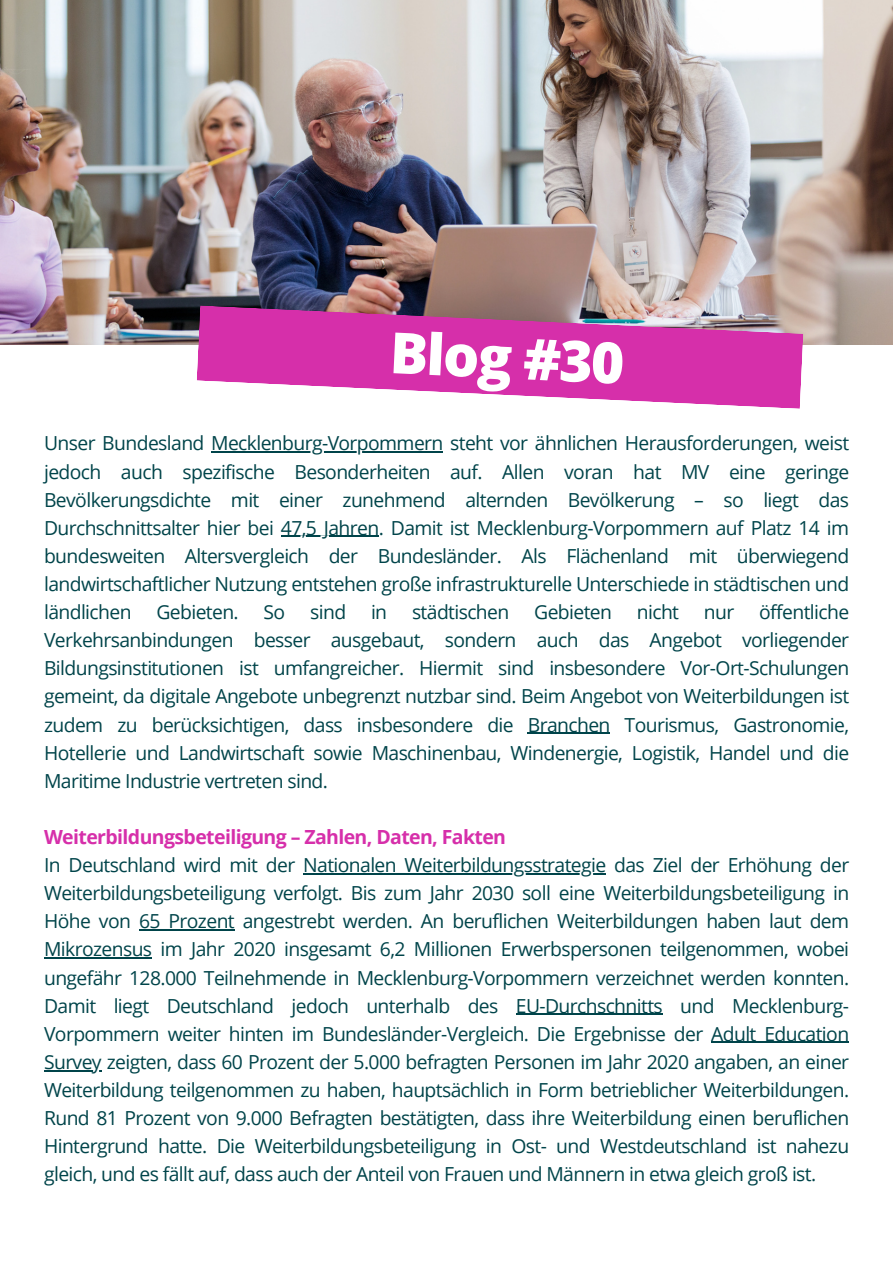
<style>
.page{position:relative;width:893px;height:1264px;background:#fff}
.page>*{position:absolute;margin:0;border:0;box-sizing:border-box;transform-origin:0 0}
.t1{font:800 57px "Open Sans";color:#fff}
.t2{font:700 19.5px "Open Sans";letter-spacing:-.03em;color:#d62faa}
.t3{font:19.35px/28px "Open Sans";letter-spacing:-.03em;color:#00444a;text-align:justify}
</style>
<div class="page">
<img style="left:0;top:0;width:892px;height:344px">
<svg style="left:196px;top:305px;width:607px;height:104px;fill:#d62faa"></svg>
<hr style="left:211px;top:451px;width:232px;height:1px;background:#00444a">
<hr style="left:281px;top:536px;width:97px;height:1px;background:#00444a">
<hr style="left:528px;top:732px;width:82px;height:1px;background:#00444a">
<hr style="left:303px;top:873px;width:302px;height:1px;background:#00444a">
<hr style="left:139px;top:929px;width:95px;height:1px;background:#00444a">
<hr style="left:44px;top:957px;width:108px;height:1px;background:#00444a">
<hr style="left:516px;top:1013px;width:146px;height:1px;background:#00444a">
<hr style="left:711px;top:1041px;width:137px;height:2px;background:#00444a">
<hr style="left:44px;top:1070px;width:57px;height:1px;background:#00444a">
<p class="t1" style="left:392px;top:312px;width:236px;rotate:3deg">Blog #30</p>
<p class="t3" style="left:44px;top:429px;width:806px">Unser Bundesland Mecklenburg-Vorpommern steht vor ähnlichen Herausforderungen, weist jedoch auch spezifische Besonderheiten auf. Allen voran hat MV eine geringe Bevölkerungsdichte mit einer zunehmend alternden Bevölkerung – so liegt das Durchschnittsalter hier bei 47,5 Jahren. Damit ist Mecklenburg-Vorpommern auf Platz 14 im bundesweiten Altersvergleich der Bundesländer. Als Flächenland mit überwiegend landwirtschaftlicher Nutzung entstehen große infrastrukturelle Unterschiede in städtischen und ländlichen</p>
<p class="t3" style="left:44px;top:597px;width:806px;text-indent:715px">öffentliche Verkehrsanbindungen besser ausgebaut, sondern auch das Angebot vorliegender Bildungsinstitutionen ist umfangreicher. Hiermit sind insbesondere Vor-Ort-Schulungen gemeint, da digitale Angebote unbegrenzt nutzbar sind. Beim Angebot von Weiterbildungen ist zudem zu berücksichtigen, dass insbesondere die Branchen Tourismus, Gastronomie, Hotellerie und Landwirtschaft sowie Maschinenbau, Windenergie, Logistik, Handel und die Maritime Industrie vertreten sind.</p>
<p class="t3" style="left:156px;top:597px;width:84px">Gebieten.</p>
<p class="t3" style="left:263px;top:597px;width:23px">So</p>
<p class="t3" style="left:310px;top:597px;width:37px">sind</p>
<p class="t3" style="left:371px;top:597px;width:18px">in</p>
<p class="t3" style="left:412px;top:597px;width:99px">städtischen</p>
<p class="t3" style="left:534px;top:597px;width:79px">Gebieten</p>
<p class="t3" style="left:636px;top:597px;width:44px">nicht</p>
<p class="t3" style="left:704px;top:597px;width:32px">nur</p>
<p class="t2" style="left:44px;top:823px;width:463px">Weiterbildungsbeteiligung – Zahlen, Daten, Fakten</p>
<p class="t3" style="left:44px;top:850px;width:806px">In Deutschland wird mit der Nationalen Weiterbildungsstrategie das Ziel der Erhöhung der Weiterbildungsbeteiligung verfolgt. Bis zum Jahr 2030 soll eine Weiterbildungsbeteiligung in Höhe von 65 Prozent angestrebt werden. An beruflichen Weiterbildungen haben laut dem Mikrozensus im Jahr 2020 insgesamt 6,2 Millionen Erwerbspersonen teilgenommen, wobei ungefähr 128.000 Teilnehmende in Mecklenburg-Vorpommern verzeichnet werden konnten.<br>Damit liegt Deutschland jedoch unterhalb des EU-Durchschnitts und Mecklenburg-Vorpommern weiter hinten im Bundesländer-Vergleich. Die Ergebnisse der Adult Education Survey zeigten, dass 60 Prozent der 5.000 befragten Personen im Jahr 2020 angaben, an einer Weiterbildung teilgenommen zu haben, hauptsächlich in Form betrieblicher Weiterbildungen.<br>Rund 81 Prozent von 9.000 Befragten bestätigten, dass ihre Weiterbildung einen beruflichen Hintergrund hatte. Die Weiterbildungsbeteiligung in Ost- und Westdeutschland ist nahezu gleich, und es fällt auf, dass auch der Anteil von Frauen und Männern in etwa gleich groß ist.</p>
</div>
